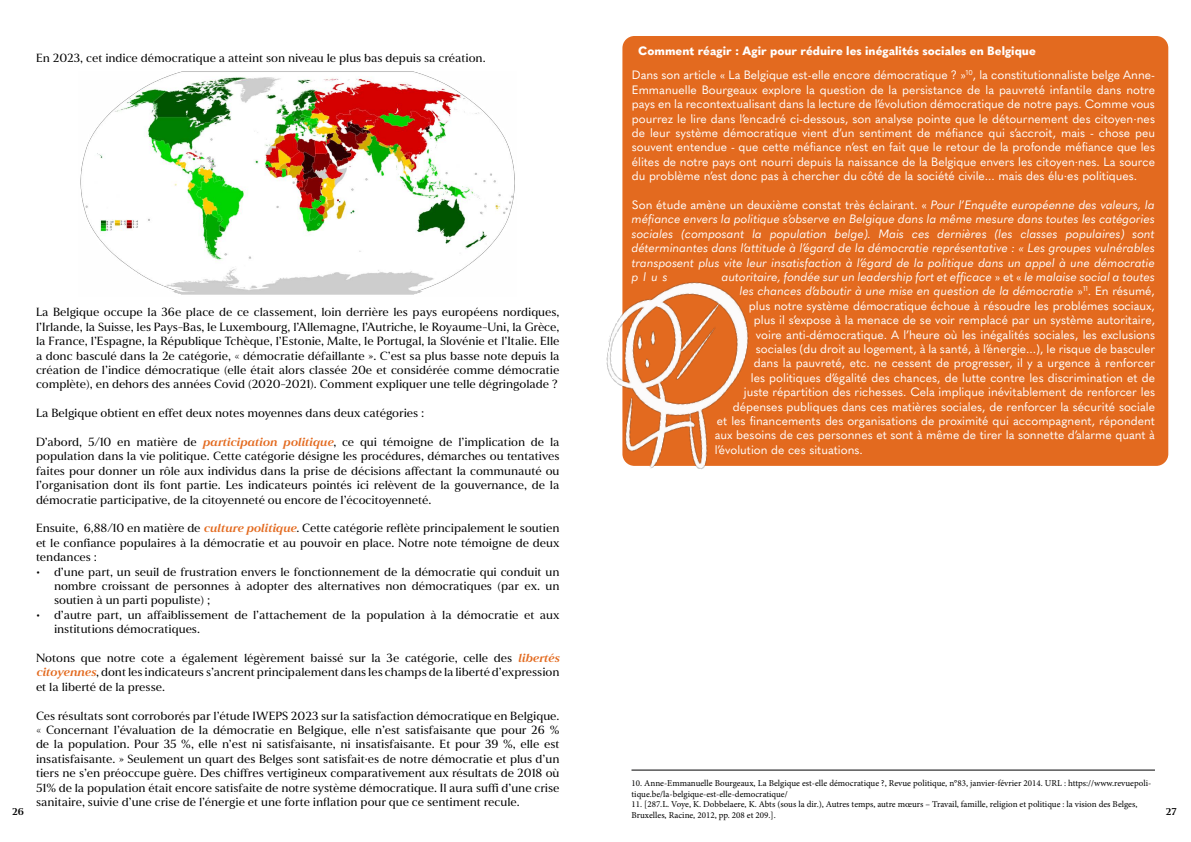
<style>
.page{position:relative;width:1191px;height:842px;background:#fff}
.page>*{position:absolute;margin:0;border:0;box-sizing:border-box;transform-origin:0 0}
.t1{font:12px/14.4px "Anth";color:#000;text-align:justify}
.t2{font:12px/14.4px "Quasimoda";color:#fff;text-align:justify}
.t3{font:italic 12px/14.4px "Quasimoda";color:#fff;text-align:justify}
.t4{font:800 12px "Quasimoda";color:#fff}
.t5{font:700 10px "Anth";color:#000}
.t6{font:9px/10.8px "Minion Pro";color:#000}
.s1{font-style:normal}
.s2{font-weight:700;font-style:italic;color:#e36a1f}
.s3{color:#020203}
</style>
<div class="page">
<div style="left:622px;top:36px;width:546px;height:430px;background:#e36a1f;border-radius:12px"></div>
<img style="left:606px;top:265px;width:153px;height:204px">
<img style="left:80px;top:72px;width:435px;height:223px">
<hr style="left:631px;top:770px;width:524px;height:1px;background:#020203">
<p class="t1" style="left:36px;top:51px;width:451px">En 2023, cet indice démocratique a atteint son niveau le plus bas depuis sa création.</p>
<p class="t4" style="left:638px;top:41px;width:399px">Comment réagir : Agir pour réduire les inégalités sociales en Belgique</p>
<p class="t2" style="left:632px;top:67px;width:525px">Dans son article « La Belgique est-elle encore démocratique ? »<sup>10</sup>, la constitutionnaliste belge Anne-Emmanuelle Bourgeaux explore la question de la persistance de la pauvreté infantile dans notre pays en la recontextualisant dans la lecture de l’évolution démocratique de notre pays. Comme vous pourrez le lire dans l’encadré ci-dessous, son analyse pointe que le détournement des citoyen·nes de leur système démocratique vient d’un sentiment de méfiance qui s’accroit, mais - chose peu souvent entendue - que cette méfiance n’est en fait que le retour de la profonde méfiance que les élites de notre pays ont nourri depuis la naissance de la Belgique envers les citoyen·nes. La source du problème n’est donc pas à chercher du côté de la société civile... mais des élu·es politiques.</p>
<p class="t3" style="left:632px;top:197px;width:525px"><span class="s1">Son étude amène un deuxième constat très éclairant. «</span> Pour l’Enquête européenne des valeurs, la méfiance envers la politique s’observe en Belgique dans la même mesure dans toutes les catégories sociales (composant la population belge). Mais ces dernières (les classes populaires) sont déterminantes dans l’attitude à l’égard de la démocratie représentative : « Les groupes vulnérables transposent plus vite leur insatisfaction à l’égard de la politique dans un appel à une démocratie plus</p>
<p class="t3" style="left:722px;top:269px;width:434px">autoritaire, fondée sur un leadership fort et efficace <span class="s1">» et «</span> le malaise social a toutes</p>
<p class="t3" style="left:740px;top:283px;width:417px">les chances d’aboutir à une mise en question de la démocratie <span class="s1">»</span><sup>11</sup><span class="s1">. En résumé,</span></p>
<p class="t2" style="left:749px;top:298px;width:407px">plus notre système démocratique échoue à résoudre les problémes sociaux,</p>
<p class="t2" style="left:754px;top:312px;width:403px">plus il s’expose à la menace de se voir remplacé par un système autoritaire,</p>
<p class="t2" style="left:756px;top:326px;width:400px">voire anti-démocratique. A l’heure où les inégalités sociales, les exclusions</p>
<p class="t2" style="left:756px;top:341px;width:401px">sociales (du droit au logement, à la santé, à l’énergie...), le risque de basculer</p>
<p class="t2" style="left:754px;top:355px;width:403px">dans la pauvreté, etc. ne cessent de progresser, il y a urgence à renforcer</p>
<p class="t2" style="left:751px;top:370px;width:406px">les politiques d’égalité des chances, de lutte contre les discrimination et de</p>
<p class="t2" style="left:744px;top:384px;width:413px">juste répartition des richesses. Cela implique inévitablement de renforcer les</p>
<p class="t2" style="left:733px;top:398px;width:423px">dépenses publiques dans ces matières sociales, de renforcer la sécurité sociale</p>
<p class="t2" style="left:717px;top:413px;width:439px">et les financements des organisations de proximité qui accompagnent, répondent</p>
<p class="t2" style="left:715px;top:427px;width:442px">aux besoins de ces personnes et sont à même de tirer la sonnette d’alarme quant à</p>
<p class="t2" style="left:715px;top:442px;width:149px">l’évolution de ces situations.</p>
<p class="t1" style="left:36px;top:305px;width:525px">La Belgique occupe la 36e place de ce classement, loin derrière les pays européens nordiques, l’Irlande, la Suisse, les Pays-Bas, le Luxembourg, l’Allemagne, l’Autriche, le Royaume-Uni, la Grèce, la France, l’Espagne, la République Tchèque, l’Estonie, Malte, le Portugal, la Slovénie et l’Italie. Elle a donc basculé dans la 2e catégorie, « démocratie défaillante ». C’est sa plus basse note depuis la création de l’indice démocratique (elle était alors classée 20e et considérée comme démocratie complète), en dehors des années Covid (2020-2021). Comment expliquer une telle dégringolade ?</p>
<p class="t1" style="left:36px;top:406px;width:390px">La Belgique obtient en effet deux notes moyennes dans deux catégories :</p>
<p class="t1" style="left:36px;top:435px;width:525px">D’abord, 5/10 en matière de <span class="s2">participation politique</span>, ce qui témoigne de l’implication de la population dans la vie politique. Cette catégorie désigne les procédures, démarches ou tentatives faites pour donner un rôle aux individus dans la prise de décisions affectant la communauté ou l’organisation dont ils font partie. Les indicateurs pointés ici relèvent de la gouvernance, de la démocratie participative, de la citoyenneté ou encore de l’écocitoyenneté.</p>
<p class="t1" style="left:36px;top:521px;width:525px">Ensuite, 6,88/10 en matière de <span class="s2">culture politique</span>. Cette catégorie reflète principalement le soutien et le confiance populaires à la démocratie et au pouvoir en place. Notre note témoigne de deux tendances :</p>
<p class="t1" style="left:54px;top:564px;width:507px;text-indent:-18px">• d’une part, un seuil de frustration envers le fonctionnement de la démocratie qui conduit un nombre croissant de personnes à adopter des alternatives non démocratiques (par ex. un soutien à un parti populiste) ;</p>
<p class="t1" style="left:54px;top:607px;width:507px;text-indent:-18px">• d’autre part, un affaiblissement de l’attachement de la population à la démocratie et aux institutions démocratiques.</p>
<p class="t1" style="left:36px;top:651px;width:525px">Notons que notre cote a également légèrement baissé sur la 3e catégorie, celle des <span class="s2">libertés citoyennes</span>, dont les indicateurs s’ancrent principalement dans les champs de la liberté d’expression et la liberté de la presse.</p>
<p class="t1" style="left:36px;top:708px;width:525px">Ces résultats sont corroborés par l’étude IWEPS 2023 sur la satisfaction démocratique en Belgique. « Concernant l’évaluation de la démocratie en Belgique, elle n’est satisfaisante que pour 26 % de la population. Pour 35 %, elle n’est ni satisfaisante, ni insatisfaisante. Et pour 39 %, elle est insatisfaisante. » Seulement un quart des Belges sont satisfait·es de notre démocratie et plus d’un tiers ne s’en préoccupe guère. Des chiffres vertigineux comparativement aux résultats de 2018 où 51% de la population était encore satisfaite de notre système démocratique. Il aura suffi d’une crise sanitaire, suivie d’une crise de l’énergie et une forte inflation pour que ce sentiment recule.</p>
<p class="t6" style="left:631px;top:777px;width:521px"><span class="s3">10.</span> Anne-Emmanuelle Bourgeaux, La Belgique est-elle démocratique ?, Revue politique, n°83, janvier-février 2014. URL : https://www.revuepoli&shy;tique.be/la-belgique-est-elle-democratique/</p>
<p class="t6" style="left:631px;top:799px;width:507px">11. [287.L. Voye, K. Dobbelaere, K. Abts (sous la dir.), Autres temps, autre mœurs – Travail, famille, religion et politique : la vision des Belges,<br>Bruxelles, Racine, 2012, pp. 208 et 209.].</p>
<p class="t5" style="left:12px;top:806px;width:13px">26</p>
<p class="t5" style="left:1165px;top:806px;width:12px">27</p>
</div>
